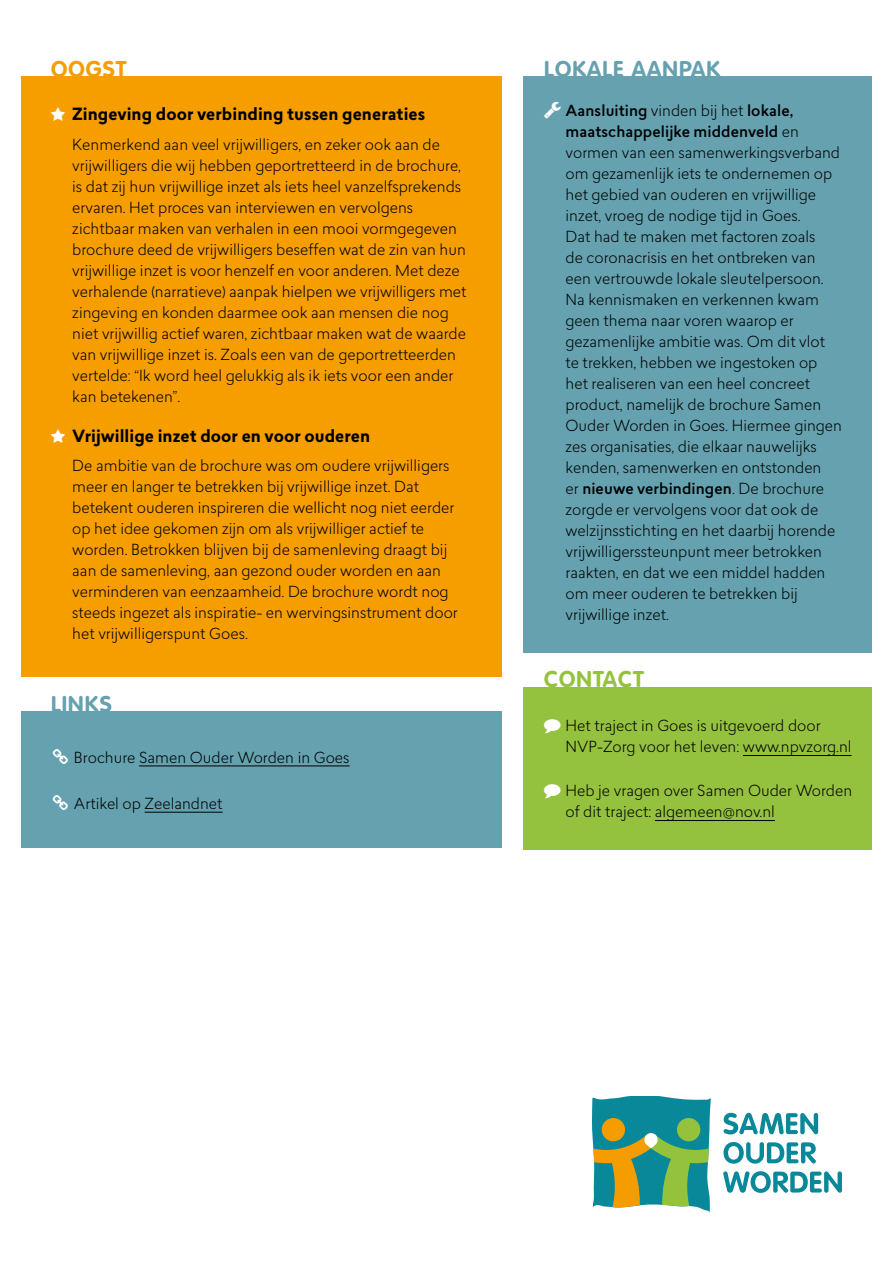
<style>
.page{position:relative;width:893px;height:1263px;background:#fff}
.page>*{position:absolute;margin:0;border:0;box-sizing:border-box;transform-origin:0 0}
.t1{font:700 22.5px "VAG Rounded LT Pro";letter-spacing:.05em;color:#65a1af}
.t2{font:700 22.5px "VAG Rounded LT Pro";letter-spacing:.05em;color:#95c23e}
.t3{font:700 22.5px "VAG Rounded LT Pro";letter-spacing:.05em;color:#f69d00}
.t4{font:700 16.5px "Lasiver";letter-spacing:.005em;color:#000}
.t5{font:300 15px/21px "Lasiver";color:#000}
.s1{font-weight:500}
</style>
<div class="page">
<div style="left:21px;top:77px;width:481px;height:600px;background:#f69d00"></div>
<div style="left:523px;top:77px;width:349px;height:576px;background:#65a1af"></div>
<div style="left:523px;top:687px;width:349px;height:163px;background:#95c23e"></div>
<div style="left:21px;top:711px;width:481px;height:137px;background:#65a1af"></div>
<svg style="left:724px;top:1113px;width:94px;height:21px"></svg>
<svg style="left:723px;top:1142px;width:93px;height:22px"></svg>
<svg style="left:723px;top:1171px;width:119px;height:22px"></svg>
<svg style="left:592px;top:1096px;width:119px;height:116px;background:#5ea07c"></svg>
<hr style="left:743px;top:755px;width:109px;height:1px;background:#000">
<hr style="left:655px;top:820px;width:120px;height:1px;background:#000">
<hr style="left:139px;top:766px;width:211px;height:1px;background:#000">
<hr style="left:145px;top:812px;width:78px;height:1px;background:#000">
<h1 class="t3" style="left:51px;top:54px;width:77px">OOGST</h1>
<p class="t4" style="left:72px;top:102px;width:355px">Zingeving door verbinding tussen generaties</p>
<p class="t5" style="left:72px;top:133px;width:396px">Kenmerkend aan veel vrijwilligers, en zeker ook aan de vrijwilligers die wij hebben geportretteerd in de brochure, is dat zij hun vrijwillige inzet als iets heel vanzelfsprekends ervaren. Het proces van interviewen en vervolgens zichtbaar maken van verhalen in een mooi vormgegeven brochure deed de vrijwilligers beseffen wat de zin van hun vrijwillige inzet is voor henzelf en voor anderen. Met deze verhalende (narratieve) aanpak hielpen we vrijwilligers met zingeving en konden daarmee ook aan mensen die nog niet vrijwillig actief waren, zichtbaar maken wat de waarde van vrijwillige inzet is. Zoals een van de geportretteerden vertelde: “Ik word heel gelukkig als ik iets voor een ander kan betekenen”.</p>
<p class="t4" style="left:72px;top:424px;width:299px">Vrijwillige inzet door en voor ouderen</p>
<p class="t5" style="left:72px;top:455px;width:387px">De ambitie van de brochure was om oudere vrijwilligers meer en langer te betrekken bij vrijwillige inzet. Dat betekent ouderen inspireren die wellicht nog niet eerder op het idee gekomen zijn om als vrijwilliger actief te worden. Betrokken blijven bij de samenleving draagt bij aan de samenleving, aan gezond ouder worden en aan verminderen van eenzaamheid. De brochure wordt nog steeds ingezet als inspiratie- en wervingsinstrument door het vrijwilligerspunt Goes.</p>
<h1 class="t1" style="left:51px;top:690px;width:62px">LINKS</h1>
<p class="t5" style="left:74px;top:746px;width:277px">Brochure Samen Ouder Worden in Goes</p>
<p class="t5" style="left:74px;top:792px;width:150px">Artikel op Zeelandnet</p>
<h1 class="t1" style="left:544px;top:54px;width:177px">LOKALE AANPAK</h1>
<p class="t5" style="left:566px;top:100px;width:278px"><span class="s1">Aansluiting</span> vinden bij het <span class="s1">lokale, maatschappelijke middenveld</span> en vormen van een samenwerkingsverband om gezamenlijk iets te ondernemen op het gebied van ouderen en vrijwillige inzet, vroeg de nodige tijd in Goes.<br>Dat had te maken met factoren zoals<br>de coronacrisis en het ontbreken van een vertrouwde lokale sleutelpersoon.<br>Na kennismaken en verkennen kwam geen thema naar voren waarop er gezamenlijke ambitie was. Om dit vlot te trekken, hebben we ingestoken op het realiseren van een heel concreet product, namelijk de brochure Samen Ouder Worden in Goes. Hiermee gingen zes organisaties, die elkaar nauwelijks kenden, samenwerken en ontstonden<br>er <span class="s1">nieuwe verbindingen</span>. De brochure zorgde er vervolgens voor dat ook de welzijnsstichting en het daarbij horende vrijwilligerssteunpunt meer betrokken raakten, en dat we een middel hadden om meer ouderen te betrekken bij vrijwillige inzet.</p>
<h1 class="t2" style="left:544px;top:665px;width:101px">CONTACT</h1>
<p class="t5" style="left:566px;top:715px;width:288px">Het traject in Goes is uitgevoerd door<br>NVP-Zorg voor het leven: www.npvzorg.nl</p>
<p class="t5" style="left:566px;top:780px;width:288px">Heb je vragen over Samen Ouder Worden of dit traject: algemeen@nov.nl</p>
</div>
